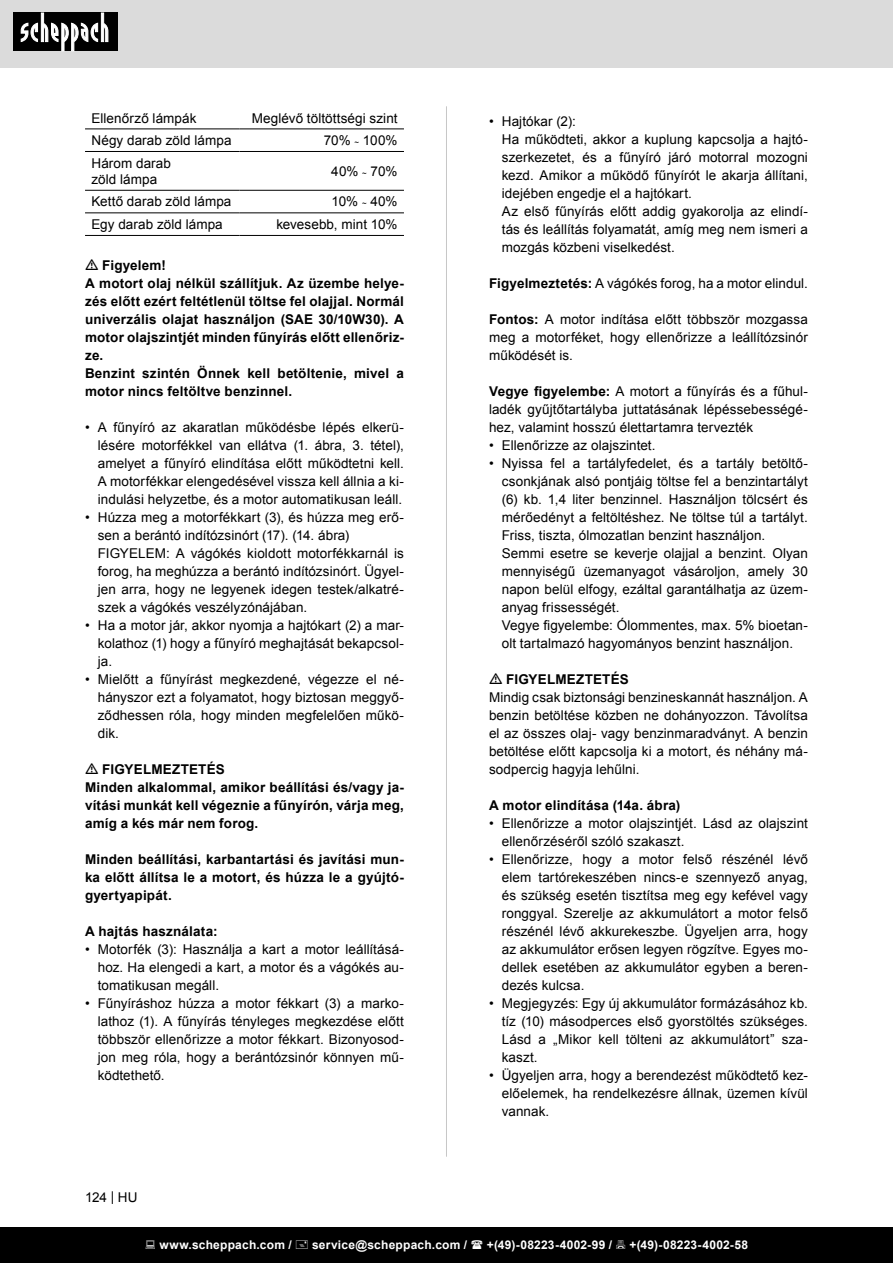
<style>
.page{position:relative;width:893px;height:1263px;background:#fff}
.page>*{position:absolute;margin:0;border:0;box-sizing:border-box;transform-origin:0 0}
.t1{font:13.5px/18px "Arial";letter-spacing:.005em;color:#000;text-align:justify}
.t2{font:700 13.5px/18px "Arial";letter-spacing:.01em;color:#000;text-align:justify}
.t3{font:700 12px "Arial";letter-spacing:.02em;color:#fff}
.s1{font-size:7.8px}
.s2{font-weight:700}
</style>
<div class="page">
<div style="left:0;top:0;width:893px;height:67px;background:#dbdbdb"></div>
<div style="left:0;top:1227px;width:893px;height:36px;background:#000"></div>
<div style="left:13px;top:13px;width:105px;height:38px;background:#000"></div>
<svg style="left:21px;top:13px;width:87px;height:38px"></svg>
<hr style="left:446px;top:106px;width:1px;height:1051px;background:#c7c7c7">
<svg style="left:85px;top:128px;width:319px;height:107px"></svg>
<hr style="left:85px;top:129px;width:155px;height:1px;background:#000">
<hr style="left:240px;top:129px;width:164px;height:1px;background:#000">
<hr style="left:85px;top:151px;width:155px;height:1px;background:#000">
<hr style="left:240px;top:151px;width:164px;height:1px;background:#000">
<hr style="left:85px;top:190px;width:155px;height:1px;background:#000">
<hr style="left:240px;top:190px;width:164px;height:1px;background:#000">
<hr style="left:85px;top:213px;width:155px;height:1px;background:#000">
<hr style="left:240px;top:213px;width:164px;height:1px;background:#000">
<hr style="left:85px;top:235px;width:155px;height:1px;background:#000">
<hr style="left:240px;top:235px;width:164px;height:1px;background:#000">
<p class="t1" style="left:91px;top:109px;width:107px">Ellenőrző lámpák</p>
<p class="t1" style="left:252px;top:109px;width:147px">Meglévő töltöttségi szint</p>
<p class="t1" style="left:91px;top:131px;width:142px">Négy darab zöld lámpa</p>
<p class="t1" style="left:324px;top:131px;width:75px">70% <span class="s1">~</span> 100%</p>
<p class="t1" style="left:91px;top:155px;width:81px;line-height:16.2px">Három darab zöld lámpa</p>
<p class="t1" style="left:331px;top:162px;width:68px">40% <span class="s1">~</span> 70%</p>
<p class="t1" style="left:91px;top:193px;width:141px">Kettő darab zöld lámpa</p>
<p class="t1" style="left:331px;top:193px;width:68px">10% <span class="s1">~</span> 40%</p>
<p class="t1" style="left:91px;top:215px;width:133px">Egy darab zöld lámpa</p>
<p class="t1" style="left:276px;top:215px;width:123px">kevesebb, mint 10%</p>
<p class="t2" style="left:102px;top:257px;width:65px">Figyelem!</p>
<p class="t2" style="left:85px;top:275px;width:320px">A motort olaj nélkül szállítjuk. Az üzembe helye&shy;zés előtt ezért feltétlenül töltse fel olajjal. Normál univerzális olajat használjon (SAE 30/10W30). A motor olajszintjét minden fűnyírás előtt ellenőriz&shy;ze.</p>
<p class="t2" style="left:85px;top:365px;width:320px">Benzint szintén Önnek kell betöltenie, mivel a motor nincs feltöltve benzinnel.</p>
<p class="t1" style="left:98px;top:418px;width:308px;text-indent:-13px">• A fűnyíró az akaratlan működésbe lépés elkerü&shy;lésére motorfékkel van ellátva (1. ábra, 3. tétel), amelyet a fűnyíró elindítása előtt működtetni kell.<br>A motorfékkar elengedésével vissza kell állnia a ki&shy;indulási helyzetbe, és a motor automatikusan leáll.</p>
<p class="t1" style="left:98px;top:508px;width:308px;text-indent:-13px">• Húzza meg a motorfékkart (3), és húzza meg erő&shy;sen a berántó indítózsinórt (17). (14. ábra)</p>
<p class="t1" style="left:98px;top:544px;width:308px">FIGYELEM: A vágókés kioldott motorfékkarnál is forog, ha meghúzza a berántó indítózsinórt. Ügyel&shy;jen arra, hogy ne legyenek idegen testek/alkatré&shy;szek a vágókés veszélyzónájában.</p>
<p class="t1" style="left:98px;top:616px;width:308px;text-indent:-13px">• Ha a motor jár, akkor nyomja a hajtókart (2) a mar&shy;kolathoz (1) hogy a fűnyíró meghajtását bekapcsol&shy;ja.</p>
<p class="t1" style="left:98px;top:670px;width:308px;text-indent:-13px">• Mielőtt a fűnyírást megkezdené, végezze el né&shy;hányszor ezt a folyamatot, hogy biztosan meggyő&shy;ződhessen róla, hogy minden megfelelően műkö&shy;dik.</p>
<p class="t2" style="left:102px;top:761px;width:124px">FIGYELMEZTETÉS</p>
<p class="t2" style="left:85px;top:779px;width:320px">Minden alkalommal, amikor beállítási és/vagy ja&shy;vítási munkát kell végeznie a fűnyírón, várja meg, amíg a kés már nem forog.</p>
<p class="t2" style="left:85px;top:851px;width:320px">Minden beállítási, karbantartási és javítási mun&shy;ka előtt állítsa le a motort, és húzza le a gyújtó&shy;gyertyapipát.</p>
<p class="t2" style="left:85px;top:923px;width:134px">A hajtás használata:</p>
<p class="t1" style="left:98px;top:940px;width:308px;text-indent:-13px">• Motorfék (3): Használja a kart a motor leállításá&shy;hoz. Ha elengedi a kart, a motor és a vágókés au&shy;tomatikusan megáll.</p>
<p class="t1" style="left:98px;top:994px;width:308px;text-indent:-13px">• Fűnyíráshoz húzza a motor fékkart (3) a marko&shy;lathoz (1). A fűnyírás tényleges megkezdése előtt többször ellenőrizze a motor fékkart. Bizonyosod&shy;jon meg róla, hogy a berántózsinór könnyen mű&shy;ködtethető.</p>
<p class="t1" style="left:85px;top:1188px;width:54px">124 | HU</p>
<p class="t1" style="left:489px;top:112px;width:88px">• Hajtókar (2):</p>
<p class="t1" style="left:502px;top:130px;width:308px">Ha működteti, akkor a kuplung kapcsolja a hajtó&shy;szerkezetet, és a fűnyíró járó motorral mozogni kezd. Amikor a működő fűnyírót le akarja állítani, idejében engedje el a hajtókart.</p>
<p class="t1" style="left:502px;top:202px;width:308px">Az első fűnyírás előtt addig gyakorolja az elindí&shy;tás és leállítás folyamatát, amíg meg nem ismeri a mozgás közbeni viselkedést.</p>
<p class="t1" style="left:489px;top:274px;width:320px"><span class="s2">Figyelmeztetés:</span> A vágókés forog, ha a motor elindul.</p>
<p class="t1" style="left:489px;top:310px;width:320px"><span class="s2">Fontos:</span> A motor indítása előtt többször mozgassa meg a motorféket, hogy ellenőrizze a leállítózsinór működését is.</p>
<p class="t1" style="left:489px;top:382px;width:320px"><span class="s2">Vegye figyelembe:</span> A motort a fűnyírás és a fűhul&shy;ladék gyűjtőtartályba juttatásának lépéssebességé&shy;hez, valamint hosszú élettartamra tervezték</p>
<p class="t1" style="left:489px;top:436px;width:168px">• Ellenőrizze az olajszintet.</p>
<p class="t1" style="left:502px;top:454px;width:308px;text-indent:-13px">• Nyissa fel a tartályfedelet, és a tartály betöltő&shy;csonkjának alsó pontjáig töltse fel a benzintartályt (6) kb. 1,4 liter benzinnel. Használjon tölcsért és mérőedényt a feltöltéshez. Ne töltse túl a tartályt.<br>Friss, tiszta, ólmozatlan benzint használjon.</p>
<p class="t1" style="left:502px;top:544px;width:308px">Semmi esetre se keverje olajjal a benzint. Olyan mennyiségű üzemanyagot vásároljon, amely 30 napon belül elfogy, ezáltal garantálhatja az üzem&shy;anyag frissességét.</p>
<p class="t1" style="left:502px;top:616px;width:308px">Vegye figyelembe: Ólommentes, max. 5% bioetan&shy;olt tartalmazó hagyományos benzint használjon.</p>
<p class="t2" style="left:506px;top:671px;width:124px">FIGYELMEZTETÉS</p>
<p class="t1" style="left:489px;top:688px;width:320px">Mindig csak biztonsági benzineskannát használjon. A benzin betöltése közben ne dohányozzon. Távolítsa el az összes olaj- vagy benzinmaradványt. A benzin betöltése előtt kapcsolja ki a motort, és néhány má&shy;sodpercig hagyja lehűlni.</p>
<p class="t2" style="left:489px;top:797px;width:193px">A motor elindítása (14a. ábra)</p>
<p class="t1" style="left:502px;top:814px;width:308px;text-indent:-13px">• Ellenőrizze a motor olajszintjét. Lásd az olajszint ellenőrzéséről szóló szakaszt.</p>
<p class="t1" style="left:502px;top:850px;width:308px;text-indent:-13px">• Ellenőrizze, hogy a motor felső részénél lévő elem tartórekeszében nincs-e szennyező anyag, és szükség esetén tisztítsa meg egy kefével vagy ronggyal. Szerelje az akkumulátort a motor felső részénél lévő akkurekeszbe. Ügyeljen arra, hogy az akkumulátor erősen legyen rögzítve. Egyes mo&shy;dellek esetében az akkumulátor egyben a beren&shy;dezés kulcsa.</p>
<p class="t1" style="left:502px;top:994px;width:308px;text-indent:-13px">• Megjegyzés: Egy új akkumulátor formázásához kb. tíz (10) másodperces első gyorstöltés szükséges.<br>Lásd a „Mikor kell tölteni az akkumulátort” sza&shy;kaszt.</p>
<p class="t1" style="left:502px;top:1066px;width:308px;text-indent:-13px">• Ügyeljen arra, hogy a berendezést működtető kez&shy;előelemek, ha rendelkezésre állnak, üzemen kívül vannak.</p>
<p class="t3" style="left:159px;top:1236px;width:134px">www.scheppach.com /</p>
<p class="t3" style="left:312px;top:1236px;width:157px">service@scheppach.com /</p>
<p class="t3" style="left:487px;top:1236px;width:127px">+(49)-08223-4002-99 /</p>
<p class="t3" style="left:629px;top:1236px;width:120px">+(49)-08223-4002-58</p>
</div>
